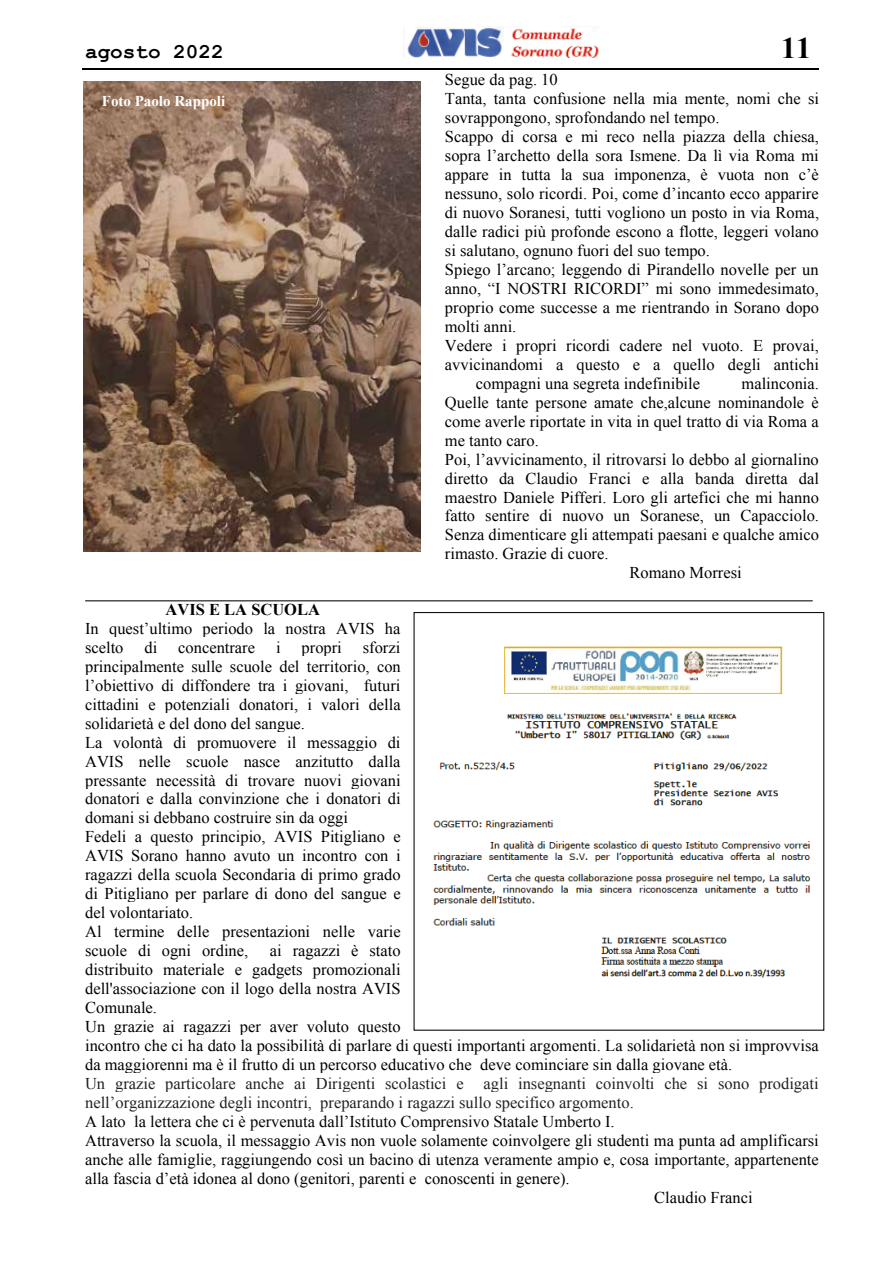
<style>
.page{position:relative;width:893px;height:1263px;background:#fff}
.page>*{position:absolute;margin:0;border:0;box-sizing:border-box;transform-origin:0 0}
.t1{font:700 30px "Times New Roman";color:#000}
.t2{font:700 21px "Courier New";color:#000}
.t3{font:16.5px/18.9px "Times New Roman";color:#000}
.t4{font:16.5px/19px "Times New Roman";color:#222}
.t5{font:16.5px "Times New Roman";color:#050505}
.t6{font:700 16.5px "Times New Roman";color:#000}
.t7{font:700 15px "Times New Roman";color:#fff}
</style>
<div class="page">
<img style="left:407px;top:27px;width:192px;height:31px">
<hr style="left:83px;top:69px;width:736px;height:1px;background:#000">
<hr style="left:86px;top:600px;width:726px;height:1px;background:#111211">
<img style="left:84px;top:82px;width:337px;height:470px">
<img style="left:433px;top:646px;width:378px;height:332px">
<p class="t2" style="left:85px;top:38px;width:140px">agosto 2022</p>
<h1 class="t1" style="left:781px;top:27px;width:31px">11</h1>
<p class="t3" style="left:445px;top:70px;width:114px">Segue da pag. 10</p>
<p class="t3" style="left:445px;top:89px;width:376px">Tanta, tanta confusione nella mia mente, nomi che si</p>
<p class="t3" style="left:445px;top:108px;width:276px">sovrappongono, sprofondando nel tempo.</p>
<p class="t3" style="left:445px;top:127px;width:376px">Scappo di corsa e mi reco nella piazza della chiesa,</p>
<p class="t3" style="left:445px;top:146px;width:375px">sopra l’archetto della sora Ismene. Da lì via Roma mi</p>
<p class="t3" style="left:445px;top:165px;width:375px">appare in tutta la sua imponenza, è vuota non c’è</p>
<p class="t3" style="left:445px;top:184px;width:375px">nessuno, solo ricordi. Poi, come d’incanto ecco apparire</p>
<p class="t3" style="left:445px;top:203px;width:376px">di nuovo Soranesi, tutti vogliono un posto in via Roma,</p>
<p class="t3" style="left:445px;top:222px;width:375px">dalle radici più profonde escono a flotte, leggeri volano</p>
<p class="t3" style="left:445px;top:241px;width:267px">si salutano, ognuno fuori del suo tempo.</p>
<p class="t3" style="left:445px;top:260px;width:375px">Spiego l’arcano; leggendo di Pirandello novelle per un</p>
<p class="t3" style="left:445px;top:279px;width:376px">anno, “I NOSTRI RICORDI” mi sono immedesimato,</p>
<p class="t3" style="left:445px;top:298px;width:376px">proprio come successe a me rientrando in Sorano dopo</p>
<p class="t3" style="left:445px;top:316px;width:73px">molti anni.</p>
<p class="t3" style="left:445px;top:335px;width:375px">Vedere i propri ricordi cadere nel vuoto. E provai,</p>
<p class="t3" style="left:445px;top:354px;width:375px">avvicinandomi a questo e a quello degli antichi</p>
<p class="t3" style="left:476px;top:373px;width:226px">compagni una segreta indefinibile</p>
<p class="t3" style="left:741px;top:373px;width:79px">malinconia.</p>
<p class="t3" style="left:445px;top:392px;width:375px">Quelle tante persone amate che,alcune nominandole è</p>
<p class="t3" style="left:445px;top:411px;width:375px">come averle riportate in vita in quel tratto di via Roma a</p>
<p class="t3" style="left:445px;top:430px;width:96px">me tanto caro.</p>
<p class="t3" style="left:445px;top:449px;width:375px">Poi, l’avvicinamento, il ritrovarsi lo debbo al giornalino</p>
<p class="t3" style="left:445px;top:468px;width:375px">diretto da Claudio Franci e alla banda diretta dal</p>
<p class="t3" style="left:445px;top:487px;width:375px">maestro Daniele Pifferi. Loro gli artefici che mi hanno</p>
<p class="t3" style="left:445px;top:506px;width:376px">fatto sentire di nuovo un Soranese, un Capacciolo.</p>
<p class="t3" style="left:445px;top:525px;width:376px">Senza dimenticare gli attempati paesani e qualche amico</p>
<p class="t3" style="left:445px;top:544px;width:165px">rimasto. Grazie di cuore.</p>
<p class="t3" style="left:629px;top:563px;width:114px">Romano Morresi</p>
<p class="t6" style="left:166px;top:598px;width:156px">AVIS E LA SCUOLA</p>
<p class="t3" style="left:85px;top:618px;width:317px">In quest’ultimo periodo la nostra AVIS ha scelto</p>
<p class="t7" style="left:102px;top:91px;width:125px">Foto Paolo Rappoli</p>
<p class="t3" style="left:85px;top:637px;width:317px;text-indent:278px">sforzi principalmente sulle scuole del territorio, con l’obiettivo di diffondere tra i giovani, futuri cittadini e potenziali donatori, i valori della solidarietà e del dono del sangue.<br>La volontà di promuovere il messaggio di AVIS nelle scuole nasce anzitutto dalla pressante necessità di trovare nuovi giovani donatori e dalla convinzione che i donatori di domani si debbano costruire sin da oggi<br>Fedeli a questo principio, AVIS Pitigliano e AVIS Sorano hanno avuto un incontro con i ragazzi della scuola Secondaria di primo grado di Pitigliano per parlare di dono del sangue e del volontariato.<br>Al termine delle presentazioni nelle varie scuole di ogni ordine,</p>
<p class="t3" style="left:144px;top:637px;width:14px">di</p>
<p class="t3" style="left:178px;top:637px;width:78px">concentrare</p>
<p class="t3" style="left:276px;top:637px;width:6px">i</p>
<p class="t3" style="left:302px;top:637px;width:42px">propri</p>
<p class="t3" style="left:85px;top:941px;width:735px;text-indent:185px">ai ragazzi è stato<br>distribuito materiale e gadgets promozionali<br>dell'associazione con il logo della nostra AVIS<br>Comunale.<br>Un grazie ai ragazzi per aver voluto questo<br>incontro che ci ha dato la possibilità di parlare di questi importanti argomenti. La solidarietà non si improvvisa da maggiorenni ma è il frutto di un percorso educativo che deve cominciare sin dalla giovane età.</p>
<p class="t4" style="left:85px;top:1074px;width:735px">Un grazie particolare anche ai Dirigenti scolastici e agli insegnanti coinvolti che si sono prodigati nell’organizzazione degli incontri, preparando i ragazzi sullo specifico argomento.</p>
<p class="t5" style="left:85px;top:1110px;width:531px">A lato la lettera che ci è pervenuta dall’Istituto Comprensivo Statale Umberto I.</p>
<p class="t3" style="left:85px;top:1131px;width:735px">Attraverso la scuola, il messaggio Avis non vuole solamente coinvolgere gli studenti ma punta ad amplificarsi</p>
<p class="t3" style="left:85px;top:1150px;width:735px">anche alle famiglie, raggiungendo così un bacino di utenza veramente ampio e, cosa importante, appartenente</p>
<p class="t3" style="left:85px;top:1169px;width:486px">alla fascia d’età idonea al dono (genitori, parenti e conoscenti in genere).</p>
<p class="t3" style="left:654px;top:1188px;width:100px">Claudio Franci</p>
</div>
